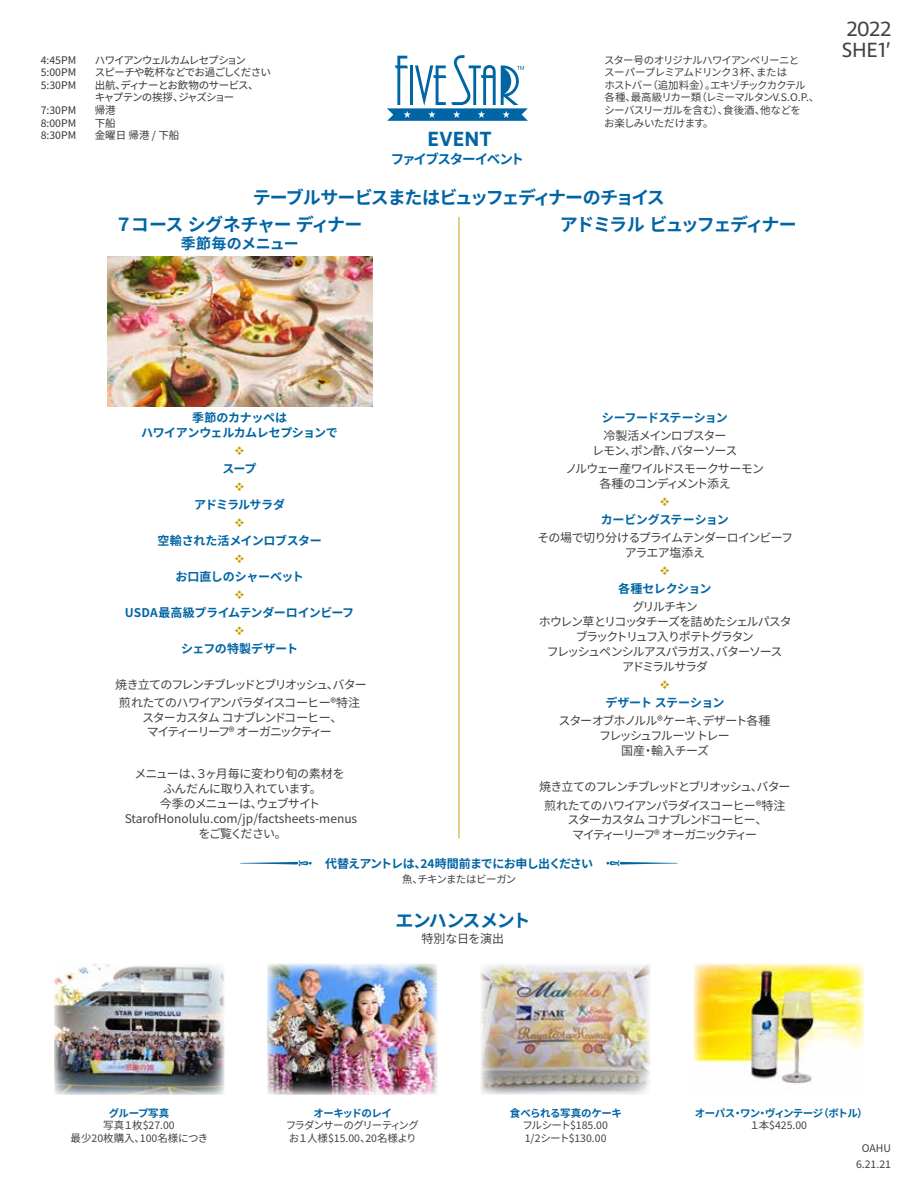
<style>
.page{position:relative;width:918px;height:1188px;background:#fff}
.page>*{position:absolute;margin:0;border:0;box-sizing:border-box;transform-origin:0 0}
.t1{font:21px/21px "Ingra";color:#414042}
.t2{font:600 21px "Ingra";letter-spacing:.01em;color:#0065a4}
.t3{font:700 18px "Source Han Sans JP";letter-spacing:-.085em;color:#0065a4}
.t4{font:700 15px "Source Han Sans JP";letter-spacing:-.025em;color:#0065a4}
.t5{font:700 13.5px "Source Han Sans JP";letter-spacing:-.11em;color:#0065a4}
.t6{font:12px/15px "Source Han Sans JP";letter-spacing:-.085em;color:#414042;text-align:center}
.t7{font:12px/15px "Source Han Sans JP";letter-spacing:-.02em;color:#414042;text-align:center}
.t8{font:700 12px/14.4px "Source Han Sans JP";letter-spacing:-.035em;color:#0065a4;text-align:center}
.t9{font:12px/15px "Source Han Sans JP";letter-spacing:-.105em;color:#414042;text-align:center}
.t10{font:12px/14.4px "Source Han Sans JP";letter-spacing:-.11em;color:#414042;text-align:center}
.t11{font:700 12px "Source Han Sans JP";letter-spacing:-.06em;color:#0065a4}
.t12{font:700 12px "Source Han Sans JP";letter-spacing:-.015em;color:#0065a4}
.t13{font:700 12px "Source Han Sans JP";letter-spacing:-.085em;color:#0065a4}
.t14{font:12px "Source Han Sans JP";letter-spacing:-.01em;color:#414042}
.t15{font:10.5px/12.6px "Source Han Sans JP";letter-spacing:-.055em;color:#414042}
.t16{font:10.5px "Source Han Sans JP";letter-spacing:-.04em;color:#373534}
.t17{font:10.5px/12.6px "Source Han Sans JP";letter-spacing:-.06em;color:#373534}
.t18{font:10.5px/12.6px "Source Han Sans JP";letter-spacing:-.075em;color:#424243}
.t19{font:700 10.5px "Source Han Sans JP";letter-spacing:-.05em;color:#0065a4}
.t20{font:10.5px/12.6px "Source Han Sans JP";color:#414042;text-align:center}
.t21{font:10.5px/12.6px "Source Han Sans JP";letter-spacing:-.01em;color:#414042}
.t22{font:700 10.5px "Source Han Sans JP";letter-spacing:-.07em;color:#0065a4}
.t23{font:10.5px "Source Han Sans JP";letter-spacing:-.1em;color:#373534}
.t24{font:10.5px "Source Han Sans JP";letter-spacing:-.075em;color:#414042}
</style>
<div class="page">
<img style="left:107px;top:256px;width:265px;height:150px">
<hr style="left:459px;top:217px;width:1px;height:621px;background:#c4a006">
<svg style="left:387px;top:55px;width:141px;height:66px"></svg>
<img style="left:54px;top:964px;width:170px;height:131px">
<img style="left:481px;top:964px;width:170px;height:131px">
<img style="left:267px;top:964px;width:170px;height:131px">
<img style="left:694px;top:964px;width:170px;height:120px">
<svg style="left:240px;top:860px;width:72px;height:6px"></svg>
<svg style="left:606px;top:860px;width:72px;height:6px"></svg>
<p class="t16" style="left:41px;top:54px;width:37px">4:45PM</p>
<p class="t23" style="left:95px;top:54px;width:153px">ハワイアンウェルカムレセプション</p>
<p class="t16" style="left:41px;top:66px;width:37px">5:00PM</p>
<p class="t16" style="left:95px;top:66px;width:178px">スピーチや乾杯などでお過ごしください</p>
<p class="t16" style="left:41px;top:79px;width:37px">5:30PM</p>
<p class="t17" style="left:95px;top:79px;width:165px">出航、ディナーとお飲物のサービス、キャプテンの挨拶、ジャズショー</p>
<p class="t16" style="left:41px;top:104px;width:37px">7:30PM</p>
<p class="t16" style="left:95px;top:104px;width:22px">帰港</p>
<p class="t16" style="left:41px;top:117px;width:37px">8:00PM</p>
<p class="t16" style="left:95px;top:117px;width:22px">下船</p>
<p class="t16" style="left:41px;top:129px;width:37px">8:30PM</p>
<p class="t16" style="left:95px;top:129px;width:86px">金曜日 帰港 / 下船</p>
<h1 class="t2" style="left:427px;top:126px;width:66px">EVENT</h1>
<p class="t5" style="left:391px;top:151px;width:135px">ファイブスターイベント</p>
<p class="t15" style="left:604px;top:54px;width:217px">スター号のオリジナルハワイアンベリーニと<br>スーパープレミアムドリンク３杯、または<br>ホストバー（追加料金）。エキゾチックカクテル<br>各種、最高級リカー類（レミーマルタンV.S.O.P.、シーバスリーガルを含む）、食後酒、他などを<br>お楽しみいただけます。</p>
<h2 class="t3" style="left:253px;top:187px;width:414px">テーブルサービスまたはビュッフェディナーのチョイス</h2>
<h2 class="t3" style="left:115px;top:215px;width:249px">７コース シグネチャー ディナー</h2>
<p class="t4" style="left:181px;top:235px;width:120px">季節毎のメニュー</p>
<h2 class="t3" style="left:560px;top:215px;width:239px">アドミラル ビュッフェディナー</h2>
<h1 class="t1" style="left:842px;top:19px;width:51px">2022<br>SHE1’</h1>
<p class="t8" style="left:141px;top:411px;width:198px">季節のカナッペは<br>ハワイアンウェルカムレセプションで</p>
<p class="t8" style="left:223px;top:461px;width:36px">スープ</p>
<p class="t13" style="left:194px;top:498px;width:92px">アドミラルサラダ</p>
<p class="t8" style="left:157px;top:533px;width:166px">空輸された活メインロブスター</p>
<p class="t12" style="left:175px;top:570px;width:130px">お口直しのシャーベット</p>
<p class="t8" style="left:125px;top:605px;width:231px">USDA最高級プライムテンダーロインビーフ</p>
<p class="t12" style="left:181px;top:642px;width:118px">シェフの特製デザート</p>
<p class="t6" style="left:115px;top:675px;width:253px;line-height:18.6px">焼き立てのフレンチブレッドとブリオッシュ、バター煎れたてのハワイアンパラダイスコーヒー®特注</p>
<p class="t10" style="left:142px;top:710px;width:202px">スターカスタム コナブレンドコーヒー、マイティーリーフ® オーガニックティー</p>
<p class="t7" style="left:125px;top:767px;width:234px">メニューは、３ヶ月毎に変わり旬の素材を<br>ふんだんに取り入れています。<br>今季のメニューは、ウェブサイト<br>StarofHonolulu.com/jp/factsheets-menusをご覧ください。</p>
<p class="t11" style="left:602px;top:411px;width:128px">シーフードステーション</p>
<p class="t6" style="left:592px;top:429px;width:147px">冷製活メインロブスター<br>レモン、ポン酢、バターソース</p>
<p class="t6" style="left:565px;top:462px;width:200px">ノルウェー産ワイルドスモークサーモン各種のコンディメント添え</p>
<p class="t8" style="left:601px;top:513px;width:130px">カービングステーション</p>
<p class="t6" style="left:537px;top:531px;width:257px">その場で切り分けるプライムテンダーロインビーフアラエア塩添え</p>
<p class="t8" style="left:618px;top:582px;width:95px">各種セレクション</p>
<p class="t9" style="left:539px;top:600px;width:255px">グリルチキン<br>ホウレン草とリコッタチーズを詰めたシェルパスタブラックトリュフ入りポテトグラタン<br>フレッシュペンシルアスパラガス、バターソース<br>アドミラルサラダ</p>
<p class="t8" style="left:605px;top:696px;width:121px">デザート ステーション</p>
<p class="t6" style="left:559px;top:714px;width:214px">スターオブホノルル®ケーキ、デザート各種フレッシュフルーツ トレー<br>国産・輸入チーズ</p>
<p class="t6" style="left:539px;top:778px;width:253px;line-height:18.6px">焼き立てのフレンチブレッドとブリオッシュ、バター煎れたてのハワイアンパラダイスコーヒー®特注</p>
<p class="t10" style="left:567px;top:813px;width:202px">スターカスタム コナブレンドコーヒー、マイティーリーフ® オーガニックティー</p>
<p class="t11" style="left:325px;top:857px;width:269px">代替えアントレは、24時間前までにお申し出ください</p>
<p class="t24" style="left:402px;top:873px;width:116px">魚、チキンまたはビーガン</p>
<h2 class="t3" style="left:395px;top:910px;width:136px">エンハンスメント</h2>
<p class="t14" style="left:422px;top:932px;width:84px">特別な日を演出</p>
<p class="t19" style="left:109px;top:1107px;width:62px">グループ写真</p>
<p class="t20" style="left:71px;top:1119px;width:139px">写真１枚$27.00<br>最少20枚購入、100名様につき</p>
<p class="t19" style="left:314px;top:1107px;width:80px">オーキッドのレイ</p>
<p class="t18" style="left:286px;top:1119px;width:135px">フラダンサーのグリーティングお１人様$15.00、20名様より</p>
<p class="t19" style="left:510px;top:1107px;width:107px">食べられる写真のケーキ︎</p>
<p class="t21" style="left:523px;top:1119px;width:87px">フルシート$185.00<br>1/2シート$130.00</p>
<p class="t22" style="left:695px;top:1107px;width:175px">オーパス・ワン・ヴィンテージ（ボトル）</p>
<p class="t15" style="left:750px;top:1119px;width:59px">１本$425.00</p>
<p class="t15" style="left:856px;top:1140px;width:36px;line-height:16.5px;text-align:center">OAHU<br>6.21.21</p>
</div>
